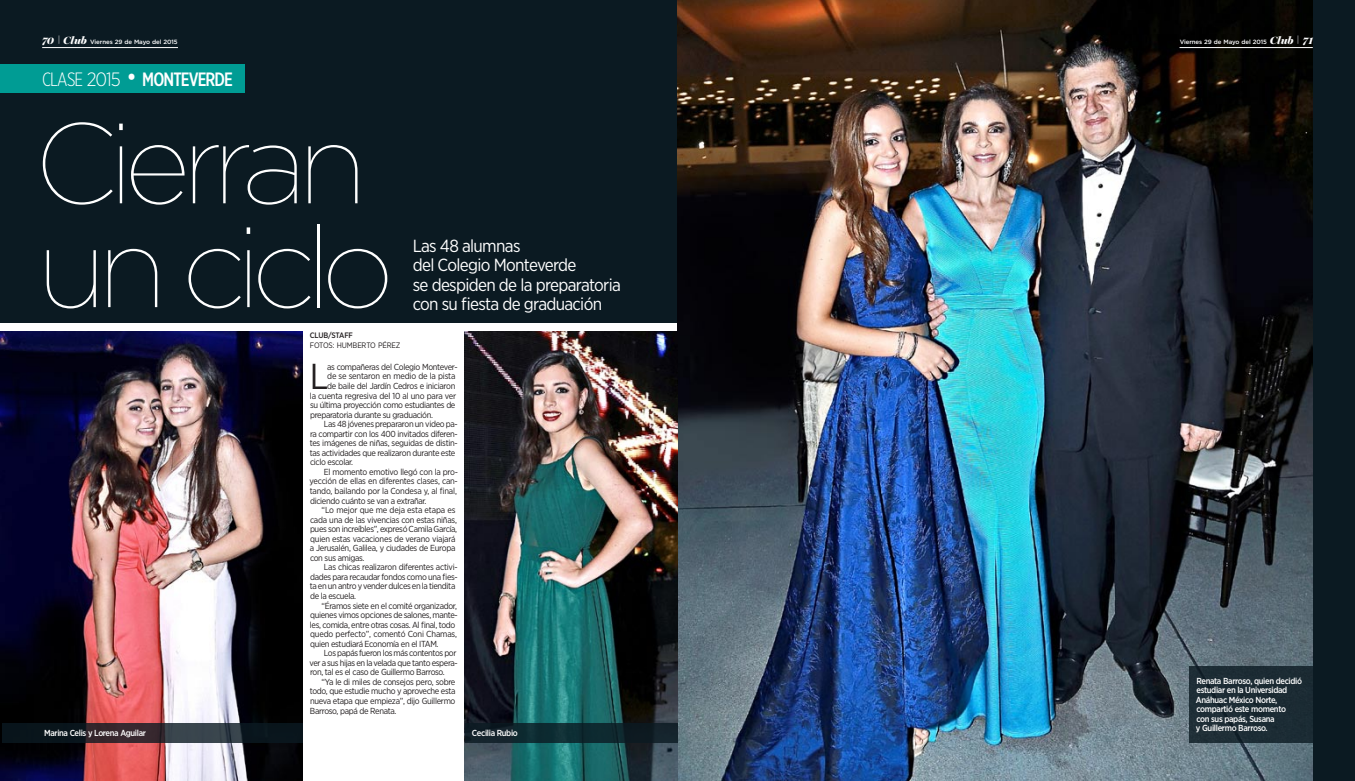
<style>
.page{position:relative;width:1355px;height:781px;background:#fff}
.page>*{position:absolute;margin:0;border:0;box-sizing:border-box;transform-origin:0 0}
.t1{font:100 113.75px "Gotham";letter-spacing:-.08em;color:#fff}
.t2{font:35.96px "Gotham Narrow";color:#231f20}
.t3{font:500 19.25px "Gotham X Narrow";letter-spacing:-.045em;color:#fff}
.t4{font:17.5px/19.2px "Gotham Narrow";letter-spacing:-.04em;color:#fff}
.t5{font:8.75px "Gotham Narrow";letter-spacing:-.04em;color:#231f20}
.t6{font:500 8.75px/9.5px "Gotham Narrow";letter-spacing:-.04em;color:#fff}
.t7{font:8.75px "Gotham Narrow";letter-spacing:-.02em;color:#231f20}
.t8{font:8.75px "Gotham Narrow";letter-spacing:-.015em;color:#231f20}
.t9{font:7.88px "Gotham Narrow";letter-spacing:-.015em;color:#231f20}
.t10{font:500 7.88px "Gotham Narrow";letter-spacing:-.015em;color:#231f20}
.t11{font:500 6.12px "Gotham";letter-spacing:-.01em;color:#fff}
.s1{font-family:"Miller Banner";font-weight:900;font-style:italic;font-size:10.5px}
.s2{font-weight:300}
.s3{font-family:"Gotham Narrow";font-weight:300}
.s4{font-family:"Gotham Narrow";font-weight:300;font-size:26.25px}
</style>
<div class="page">
<div style="left:677px;top:0;width:677px;height:780px;background:#0b1a22"></div>
<div style="left:0;top:0;width:707px;height:322px;background:#0b1a22"></div>
<img style="left:677px;top:0;width:635px;height:780px">
<img style="left:465px;top:331px;width:212px;height:449px">
<img style="left:0;top:331px;width:302px;height:449px">
<div style="left:1189px;top:665px;width:123px;height:77px;background:#1c2c34"></div>
<svg style="left:465px;top:722px;width:212px;height:20px;background:#10272d"></svg>
<svg style="left:2px;top:722px;width:300px;height:20px;background:#24272e"></svg>
<div style="left:0;top:64px;width:245px;height:29px;background:#009c94"></div>
<hr style="left:42px;top:47px;width:136px;height:1px;background:#fff">
<hr style="left:1179px;top:47px;width:133px;height:1px;background:#fff">
<p class="t11" style="left:42px;top:38px;width:137px"><span class="s1">70</span> <sup>|</sup> <span class="s1">Club</span> Viernes 29 de Mayo del 2015</p>
<p class="t11" style="left:1179px;top:38px;width:135px">Viernes 29 de Mayo del 2015 <span class="s1">Club</span> <sup>|</sup> <span class="s1">71</span></p>
<h3 class="t3" style="left:42px;top:67px;width:192px"><span class="s2">CLASE</span> <span class="s3">2015</span> <span class="s4">•</span> MONTEVERDE</h3>
<h1 class="t1" style="left:35px;top:93px;width:334px">Cierran</h1>
<h1 class="t1" style="left:37px;top:197px;width:358px">un ciclo</h1>
<h3 class="t4" style="left:413px;top:236px;width:210px">Las 48 alumnas<br>del Colegio Monteverde<br>se despiden de la preparatoria con su fiesta de graduación</h3>
<p class="t10" style="left:310px;top:330px;width:45px">Club/Staff</p>
<p class="t9" style="left:310px;top:340px;width:92px">Fotos: Hum berto Pérez</p>
<h2 class="t2" style="left:310px;top:354px;width:20px">L</h2>
<p class="t5" style="left:327px;top:361px;width:132px">as compañeras del Colegio Montever-</p>
<p class="t7" style="left:327px;top:371px;width:130px">de se sentaron en medio de la pista</p>
<p class="t5" style="left:327px;top:380px;width:130px">de baile del Jardín Cedros e iniciaron</p>
<p class="t5" style="left:310px;top:390px;width:148px">la cuenta regresiva del 10 al uno para ver</p>
<p class="t5" style="left:310px;top:399px;width:147px">su última proyección como estudiantes de</p>
<p class="t5" style="left:310px;top:409px;width:125px">preparatoria durante su graduación.</p>
<p class="t5" style="left:324px;top:418px;width:135px">Las 48 jóvenes prepararon un video pa-</p>
<p class="t5" style="left:310px;top:428px;width:149px">ra compartir con los 400 invitados diferen-</p>
<p class="t5" style="left:310px;top:437px;width:150px">tes imágenes de niñas, seguidas de distin-</p>
<p class="t5" style="left:310px;top:447px;width:147px">tas actividades que realizaron durante este</p>
<p class="t5" style="left:310px;top:456px;width:45px">ciclo escolar.</p>
<p class="t5" style="left:324px;top:466px;width:135px">El momento emotivo llegó con la pro-</p>
<p class="t5" style="left:309px;top:476px;width:150px">yección de ellas en diferentes clases, can-</p>
<p class="t5" style="left:310px;top:485px;width:149px">tando, bailando por la Condesa y, al final,</p>
<p class="t5" style="left:310px;top:495px;width:118px">diciendo cuánto se van a extrañar.</p>
<p class="t8" style="left:321px;top:504px;width:135px">“Lo mejor que me deja esta etapa es</p>
<p class="t5" style="left:310px;top:514px;width:148px">cada una de las vivencias con estas niñas,</p>
<p class="t5" style="left:310px;top:523px;width:149px">pues son increíbles”, expresó Camila García,</p>
<p class="t5" style="left:310px;top:533px;width:147px">quien estas vacaciones de verano viajará</p>
<p class="t5" style="left:310px;top:542px;width:147px">a Jerusalén, Galilea, y ciudades de Europa</p>
<p class="t5" style="left:310px;top:552px;width:56px">con sus amigas.</p>
<p class="t5" style="left:324px;top:561px;width:135px">Las chicas realizaron diferentes activi-</p>
<p class="t5" style="left:310px;top:571px;width:149px">dades para recaudar fondos como una fies-</p>
<p class="t5" style="left:310px;top:580px;width:147px">ta en un antro y vender dulces en la tiendita</p>
<p class="t5" style="left:310px;top:590px;width:47px">de la escuela.</p>
<p class="t5" style="left:321px;top:600px;width:137px">“Éramos siete en el comité organizador,</p>
<p class="t5" style="left:310px;top:609px;width:149px">quienes vimos opciones de salones, mante-</p>
<p class="t5" style="left:310px;top:619px;width:147px">les, comida, entre otras cosas. Al final, todo</p>
<p class="t7" style="left:310px;top:628px;width:149px">quedo perfecto”, comentó Coni Chamas,</p>
<p class="t5" style="left:310px;top:638px;width:130px">quien estudiará Economía en el ITAM.</p>
<p class="t5" style="left:324px;top:647px;width:134px">Los papás fueron los más contentos por</p>
<p class="t5" style="left:309px;top:657px;width:150px">ver a sus hijas en la velada que tanto espera-</p>
<p class="t5" style="left:310px;top:666px;width:136px">ron, tal es el caso de Guillermo Barroso.</p>
<p class="t5" style="left:321px;top:676px;width:135px">“Ya le di miles de consejos pero, sobre</p>
<p class="t5" style="left:310px;top:685px;width:147px">todo, que estudie mucho y aproveche esta</p>
<p class="t5" style="left:310px;top:695px;width:147px">nueva etapa que empieza”, dijo Guillermo</p>
<p class="t5" style="left:310px;top:704px;width:88px">Barroso, papá de Renata.</p>
<p class="t6" style="left:44px;top:728px;width:103px">Marina Celis y Lorena Aguilar</p>
<p class="t6" style="left:472px;top:728px;width:47px">Cecilia Rubio</p>
<p class="t6" style="left:1195px;top:675px;width:108px">Renata Barroso, quien decidió estudiar en la Universidad<br>Anáhuac México Norte, compartió este momento<br>con sus papás, Susana<br>y Guillermo Barroso.</p>
</div>
